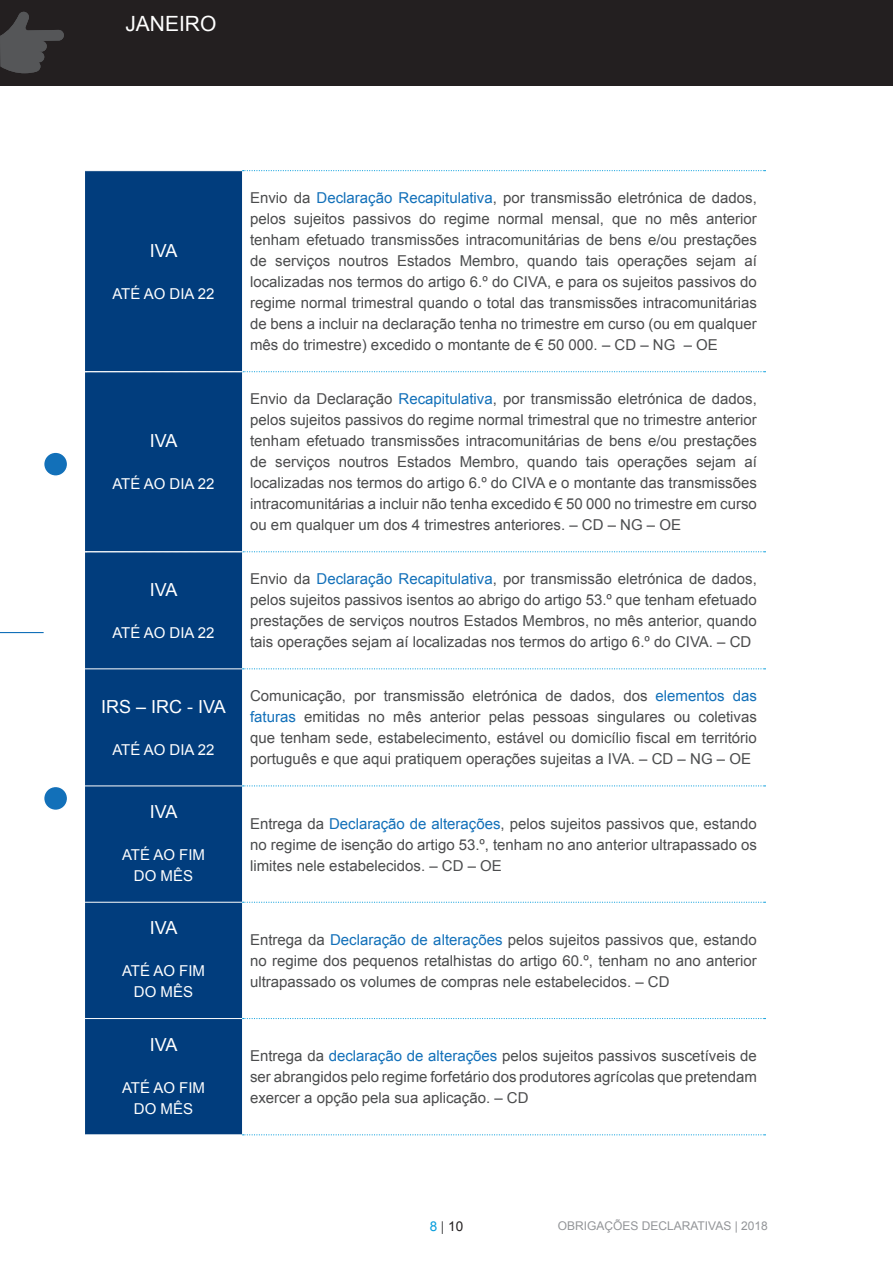
<style>
.page{position:relative;width:893px;height:1263px;background:#fff}
.page>*{position:absolute;margin:0;border:0;box-sizing:border-box;transform-origin:0 0}
.t1{font:21px "Arial";color:#fff}
.t2{font:18px "Arial";color:#fff}
.t3{font:15px/21px "Arial";color:#4b4c4d;text-align:justify}
.t4{font:15px/21px "Arial";color:#fff;text-align:center}
.t5{font:13.5px "Arial";color:#231f20}
.t6{font:12px "Arial";color:#939598}
.s1{color:#1270b9}
.s2{color:#069ddc}
.s3{color:#4b4c4d}
</style>
<div class="page">
<div style="left:44px;top:452px;width:24px;height:24px;background:#1270b9;border-radius:50%"></div>
<div style="left:43px;top:451px;width:25px;height:26px;border:2px solid #fff;border-radius:50%"></div>
<div style="left:44px;top:786px;width:24px;height:24px;background:#1270b9;border-radius:50%"></div>
<div style="left:43px;top:786px;width:25px;height:25px;border:2px solid #fff;border-radius:50%"></div>
<hr style="left:0;top:632px;width:44px;height:1px;background:#1270b9">
<div style="left:85px;top:171px;width:157px;height:963px;background:#013d7d"></div>
<svg style="left:243px;top:170px;width:522px;height:1px"></svg>
<svg style="left:243px;top:668px;width:522px;height:1px"></svg>
<svg style="left:243px;top:785px;width:522px;height:1px"></svg>
<svg style="left:243px;top:902px;width:522px;height:1px"></svg>
<svg style="left:243px;top:1018px;width:522px;height:1px"></svg>
<svg style="left:243px;top:1134px;width:522px;height:1px"></svg>
<hr style="left:85px;top:669px;width:157px;height:1px;background:#fff">
<hr style="left:85px;top:786px;width:157px;height:1px;background:#fff">
<hr style="left:85px;top:902px;width:157px;height:1px;background:#fff">
<hr style="left:85px;top:1018px;width:157px;height:1px;background:#fff">
<svg style="left:85px;top:551px;width:680px;height:1px"></svg>
<svg style="left:85px;top:371px;width:680px;height:1px"></svg>
<div style="left:0;top:0;width:893px;height:85px;background:#231f20"></div>
<svg style="left:0;top:12px;width:64px;height:61px"></svg>
<h1 class="t1" style="left:125px;top:10px;width:93px">JANEIRO</h1>
<p class="t2" style="left:150px;top:239px;width:29px">IVA</p>
<p class="t4" style="left:112px;top:283px;width:104px">ATÉ AO DIA 22</p>
<p class="t2" style="left:150px;top:429px;width:29px">IVA</p>
<p class="t4" style="left:112px;top:474px;width:104px">ATÉ AO DIA 22</p>
<p class="t2" style="left:150px;top:578px;width:29px">IVA</p>
<p class="t4" style="left:112px;top:622px;width:104px">ATÉ AO DIA 22</p>
<p class="t2" style="left:101px;top:695px;width:126px">IRS – IRC - IVA</p>
<p class="t4" style="left:112px;top:739px;width:104px">ATÉ AO DIA 22</p>
<p class="t2" style="left:150px;top:800px;width:29px">IVA</p>
<p class="t4" style="left:122px;top:844px;width:85px">ATÉ AO FIM<br>DO MÊS</p>
<p class="t2" style="left:150px;top:916px;width:29px">IVA</p>
<p class="t4" style="left:122px;top:961px;width:85px">ATÉ AO FIM<br>DO MÊS</p>
<p class="t2" style="left:150px;top:1032px;width:29px">IVA</p>
<p class="t4" style="left:122px;top:1077px;width:85px">ATÉ AO FIM<br>DO MÊS</p>
<p class="t3" style="left:250px;top:188px;width:508px">Envio da <span class="s1">Declaração Recapitulativa</span>, por transmissão eletrónica de dados, pelos sujeitos passivos do regime normal mensal, que no mês anterior tenham efetuado transmissões intracomunitárias de bens e/ou prestações de serviços noutros Estados Membro, quando tais operações sejam aí localizadas nos termos do artigo 6.º do CIVA, e para os sujeitos passivos do regime normal trimestral quando o total das transmissões intracomunitárias de bens a incluir na declaração tenha no trimestre em curso (ou em qualquer mês do trimestre) excedido o montante de € 50 000. – CD – NG – OE</p>
<p class="t3" style="left:250px;top:389px;width:508px">Envio da Declaração <span class="s1">Recapitulativa</span>, por transmissão eletrónica de dados, pelos sujeitos passivos do regime normal trimestral que no trimestre anterior tenham efetuado transmissões intracomunitárias de bens e/ou prestações de serviços noutros Estados Membro, quando tais operações sejam aí localizadas nos termos do artigo 6.º do CIVA e o montante das transmissões intracomunitárias a incluir não tenha excedido € 50 000 no trimestre em curso ou em qualquer um dos 4 trimestres anteriores. – CD – NG – OE</p>
<p class="t3" style="left:250px;top:569px;width:508px">Envio da <span class="s1">Declaração Recapitulativa</span>, por transmissão eletrónica de dados, pelos sujeitos passivos isentos ao abrigo do artigo 53.º que tenham efetuado prestações de serviços noutros Estados Membros, no mês anterior, quando tais operações sejam aí localizadas nos termos do artigo 6.º do CIVA. – CD</p>
<p class="t3" style="left:250px;top:686px;width:508px">Comunicação, por transmissão eletrónica de dados, dos <span class="s1">elementos das faturas</span> emitidas no mês anterior pelas pessoas singulares ou coletivas que tenham sede, estabelecimento, estável ou domicílio fiscal em território português e que aqui pratiquem operações sujeitas a IVA. – CD – NG – OE</p>
<p class="t3" style="left:250px;top:813px;width:508px">Entrega da <span class="s1">Declaração de alterações</span>, pelos sujeitos passivos que, estando no regime de isenção do artigo 53.º, tenham no ano anterior ultrapassado os limites nele estabelecidos. – CD – OE</p>
<p class="t3" style="left:250px;top:929px;width:508px">Entrega da <span class="s1">Declaração de alterações</span> pelos sujeitos passivos que, estando no regime dos pequenos retalhistas do artigo 60.º, tenham no ano anterior ultrapassado os volumes de compras nele estabelecidos. – CD</p>
<p class="t3" style="left:250px;top:1045px;width:508px">Entrega da <span class="s1">declaração de alterações</span> pelos sujeitos passivos suscetíveis de ser abrangidos pelo regime forfetário dos produtores agrícolas que pretendam exercer a opção pela sua aplicação. – CD</p>
<p class="t5" style="left:430px;top:1218px;width:35px"><span class="s2">8</span> <span class="s3">|</span> 10</p>
<p class="t6" style="left:558px;top:1218px;width:212px">OBRIGAÇÕES DECLARATIVAS | 2018</p>
</div>
